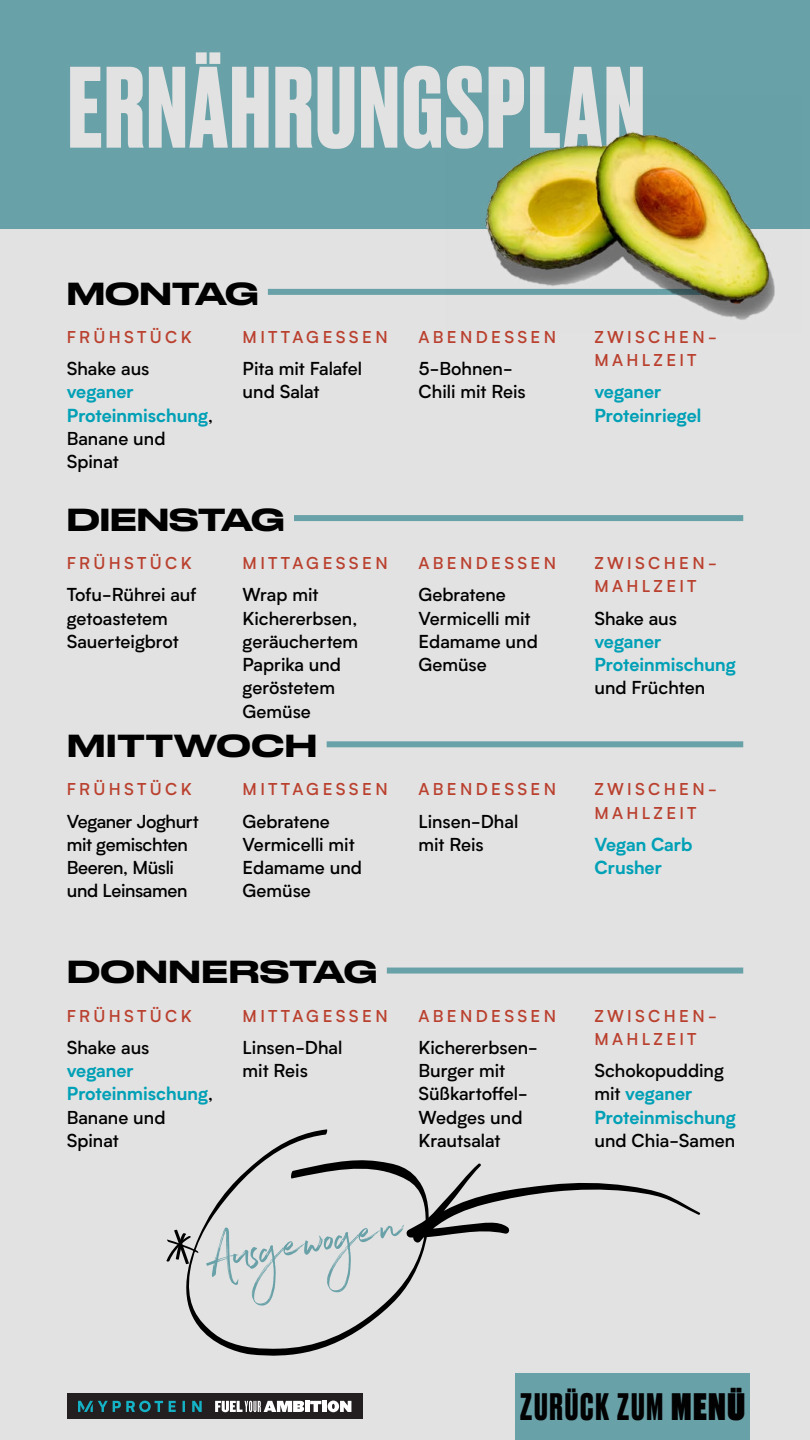
<style>
.page{position:relative;width:810px;height:1440px;background:#e2e2e2}
.page>*{position:absolute;margin:0;border:0;box-sizing:border-box;transform-origin:0 0}
.t1{font:700 108.75px "Druk";letter-spacing:.02em;color:#e2e2e2}
.t2{font:61.88px "Northwell Alt";color:#69a1a8}
.t3{font:700 36px "Druk";letter-spacing:.05em;color:#020203}
.t4{font:500 expanded 30px "Druk";letter-spacing:.02em;color:#000}
.t5{font:500 expanded 30px "Druk";color:#000}
.t6{font:500 18px/23.2px "Biotif";color:#000}
.t7{font:700 18px/23.2px "Biotif";color:#00a0b6}
.t8{font:500 18px/23.2px "Biotif";letter-spacing:-.02em;color:#000}
.t9{font:500 18px "Biotif";color:#020203}
.t10{font:500 16.5px/23.2px "Biotif";letter-spacing:.2em;color:#ba402e}
.s1{font-weight:500;color:#000}
.s2{font-weight:500;color:#020203}
.s3{font-family:"Druk Super";font-weight:400}
</style>
<div class="page">
<div style="left:515px;top:1373px;width:235px;height:67px;background:#69a1a8"></div>
<div style="left:0;top:0;width:810px;height:228px;background:#69a1a8"></div>
<div style="left:268px;top:289px;width:475px;height:6px;background:#69a1a8"></div>
<div style="left:327px;top:741px;width:416px;height:6px;background:#69a1a8"></div>
<div style="left:294px;top:515px;width:449px;height:6px;background:#69a1a8"></div>
<div style="left:387px;top:968px;width:356px;height:6px;background:#69a1a8"></div>
<img style="left:446px;top:132px;width:355px;height:188px">
<svg style="left:186px;top:1129px;width:239px;height:227px"></svg>
<svg style="left:405px;top:1163px;width:296px;height:82px"></svg>
<svg style="left:166px;top:1229px;width:33px;height:36px"></svg>
<div style="left:67px;top:1394px;width:295px;height:25px;background:#231f20"></div>
<svg style="left:78px;top:1401px;width:273px;height:11px"></svg>
<h1 class="t1" style="left:68px;top:33px;width:579px">ERNÄHRUNGSPLAN</h1>
<h3 class="t5" style="left:67px;top:269px;width:193px">MONTAG</h3>
<p class="t10" style="left:67px;top:325px;width:127px">FRÜHSTÜCK</p>
<p class="t9" style="left:67px;top:356px;width:84px">Shake aus</p>
<p class="t7" style="left:67px;top:379px;width:148px">veganer<br>Proteinmischung<span class="s1">,<br>Banane und<br>Spinat</span></p>
<p class="t10" style="left:243px;top:325px;width:147px">MITTAGESSEN</p>
<p class="t6" style="left:243px;top:356px;width:121px">Pita mit Falafel und Salat</p>
<h3 class="t5" style="left:67px;top:495px;width:220px">DIENSTAG</h3>
<p class="t10" style="left:67px;top:551px;width:127px">FRÜHSTÜCK</p>
<p class="t6" style="left:67px;top:582px;width:131px">Tofu-Rührei auf getoastetem<br>Sauerteigbrot</p>
<p class="t10" style="left:243px;top:551px;width:147px">MITTAGESSEN</p>
<p class="t6" style="left:243px;top:582px;width:117px">Wrap mit<br>Kichererbsen, geräuchertem<br>Paprika und geröstetem<br>Gemüse</p>
<h3 class="t4" style="left:67px;top:721px;width:252px">MITTWOCH</h3>
<p class="t10" style="left:67px;top:777px;width:127px">FRÜHSTÜCK</p>
<p class="t8" style="left:67px;top:809px;width:134px">Veganer Joghurt mit gemischten<br>Beeren, Müsli und Leinsamen</p>
<p class="t10" style="left:243px;top:777px;width:147px">MITTAGESSEN</p>
<p class="t6" style="left:243px;top:809px;width:121px">Gebratene<br>Vermicelli mit<br>Edamame und<br>Gemüse</p>
<h3 class="t4" style="left:67px;top:947px;width:312px">DONNERSTAG</h3>
<p class="t10" style="left:67px;top:1003px;width:127px">FRÜHSTÜCK</p>
<p class="t9" style="left:67px;top:1034px;width:84px">Shake aus</p>
<p class="t7" style="left:67px;top:1058px;width:148px">veganer<br>Proteinmischung<span class="s1">,<br>Banane und<br>Spinat</span></p>
<p class="t10" style="left:243px;top:1003px;width:147px">MITTAGESSEN</p>
<p class="t6" style="left:243px;top:1035px;width:101px">Linsen-Dhal mit Reis</p>
<p class="t10" style="left:418px;top:325px;width:139px">ABENDESSEN</p>
<p class="t6" style="left:418px;top:356px;width:109px">5-Bohnen-<br>Chili mit Reis</p>
<p class="t10" style="left:418px;top:551px;width:139px">ABENDESSEN</p>
<p class="t6" style="left:418px;top:582px;width:121px">Gebratene<br>Vermicelli mit<br>Edamame und<br>Gemüse</p>
<p class="t10" style="left:418px;top:777px;width:139px">ABENDESSEN</p>
<p class="t6" style="left:418px;top:809px;width:101px">Linsen-Dhal mit Reis</p>
<p class="t10" style="left:418px;top:1003px;width:139px">ABENDESSEN</p>
<p class="t6" style="left:418px;top:1035px;width:121px">Kichererbsen-<br>Burger mit<br>Süßkartoffel-<br>Wedges und<br>Krautsalat</p>
<h2 class="t2" style="left:203px;top:1213px;width:196px;rotate:-10deg">Ausgewogen</h2>
<p class="t10" style="left:594px;top:325px;width:124px">ZWISCHEN-<br>MAHLZEIT</p>
<p class="t7" style="left:594px;top:379px;width:108px">veganer<br>Proteinriegel</p>
<p class="t10" style="left:594px;top:551px;width:124px">ZWISCHEN-<br>MAHLZEIT</p>
<p class="t6" style="left:594px;top:606px;width:84px">Shake aus</p>
<p class="t7" style="left:594px;top:629px;width:143px">veganer<br>Proteinmischung</p>
<p class="t6" style="left:594px;top:675px;width:112px">und Früchten</p>
<p class="t10" style="left:594px;top:777px;width:124px">ZWISCHEN-<br>MAHLZEIT</p>
<p class="t7" style="left:594px;top:832px;width:99px">Vegan Carb<br>Crusher</p>
<p class="t10" style="left:594px;top:1003px;width:124px">ZWISCHEN-<br>MAHLZEIT</p>
<p class="t7" style="left:594px;top:1058px;width:143px"><span class="s2">Schokopudding mit</span> veganer<br>Proteinmischung</p>
<p class="t6" style="left:594px;top:1128px;width:142px">und Chia-Samen</p>
<h3 class="t3" style="left:520px;top:1382px;width:226px">ZURÜCK ZUM <span class="s3">MENÜ</span></h3>
</div>
